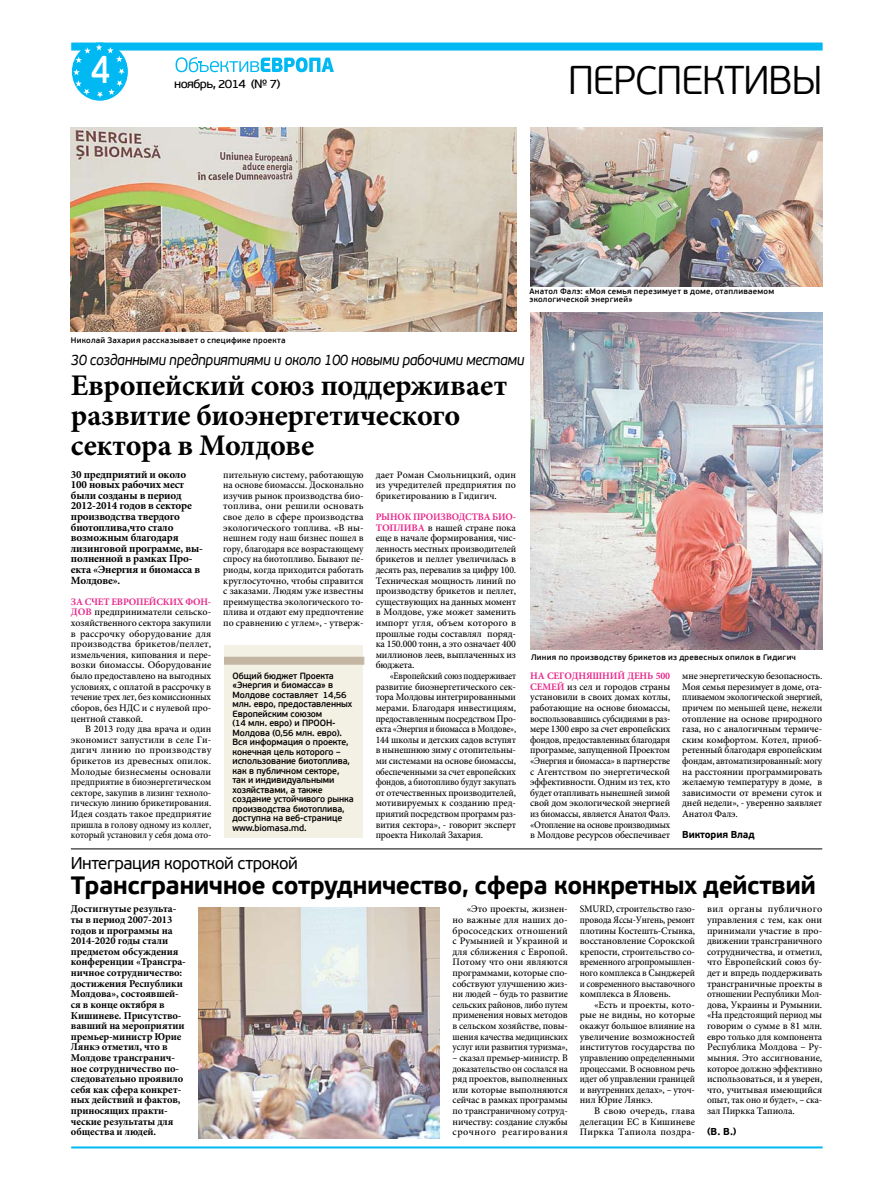
<style>
.page{position:relative;width:879px;height:1191px;background:#fff}
.page>*{position:absolute;margin:0;border:0;box-sizing:border-box;transform-origin:0 0}
.t1{font:300 40px "PF Beau Sans Pro";letter-spacing:-.025em;color:#000;scale:.95 1}
.t2{font:600 39.5px "PF Beau Sans Pro";color:#fff;scale:.8 1}
.t3{font:700 30px/30px "Minion Pro";letter-spacing:-.01em;color:#000}
.t4{font:700 25px "PF Beau Sans Pro";letter-spacing:-.025em;color:#000}
.t5{font:17px "PF Beau Sans Pro";letter-spacing:-.025em;color:#000}
.t6{font:italic 15px "PF Beau Sans Pro";letter-spacing:-.025em;color:#000;scale:.95 1}
.t7{font:12px "PF Beau Sans Pro Bbook";letter-spacing:-.05em;color:#000;scale:1.05 1}
.t8{font:700 11px/10.6px "Minion Pro";letter-spacing:-.015em;color:#000}
.t9{font:700 10.5px/10.6px "Minion Pro";letter-spacing:-.01em;color:#000}
.t10{font:500 10px/10.6px "Minion Pro";letter-spacing:-.015em;color:#000;text-align:justify}
.t11{font:500 10px/10.6px "Minion Pro";letter-spacing:-.015em;color:#000;text-align:justify;scale:.89 1}
.t12{font:500 10px/10.6px "Minion Pro";letter-spacing:-.015em;color:#000;text-align:justify;scale:.95 1}
.t13{font:500 10px/10.6px "Minion Pro";letter-spacing:-.015em;color:#000;text-align:justify;scale:.96 1}
.t14{font:700 10px "Minion Pro";letter-spacing:-.015em;color:#e82a8c}
.t15{font:700 10px "PF Beau Sans Pro";letter-spacing:-.015em;color:#000}
.t16{font:600 9px/9.5px "PF Beau Sans Pro";letter-spacing:-.01em;color:#000}
.t17{font:600 8px/8px "PF Beau Sans Pro";letter-spacing:.03em;color:#000}
.s1{font-weight:700;color:#e82a8c}
</style>
<div class="page">
<div style="left:71px;top:43px;width:751px;height:8px;background:#00b9f3"></div>
<svg style="left:72px;top:43px;width:56px;height:58px"></svg>
<svg style="left:73px;top:44px;width:52px;height:54px"></svg>
<hr style="left:71px;top:1146px;width:751px;height:2px;background:#00b9f3">
<svg style="left:175px;top:57px;width:159px;height:15px"></svg>
<div style="left:224px;top:646px;width:139px;height:192px;background:#f3f0e4"></div>
<img style="left:530px;top:313px;width:292px;height:336px">
<img style="left:71px;top:128px;width:445px;height:204px">
<img style="left:530px;top:128px;width:292px;height:158px">
<div style="left:224px;top:656px;width:140px;height:8px;background:#c3b6a3"></div>
<hr style="left:71px;top:848px;width:751px;height:1px;background:#000">
<img style="left:198px;top:907px;width:241px;height:231px">
<h2 class="t2" style="left:91px;top:45px;width:26px">4</h2>
<p class="t7" style="left:174px;top:77px;width:103px">ноябрь, 2014 (№ 7)</p>
<p class="t17" style="left:71px;top:336px;width:216px">Николай Захария рассказывает о специфике проекта</p>
<h1 class="t1" style="left:568px;top:57px;width:269px">ПЕРСПЕКТИВЫ</h1>
<p class="t17" style="left:529px;top:288px;width:246px">Анатол Фалэ: «Моя семья перезимует в доме, отапливаемом экологической энергией»</p>
<h3 class="t6" style="left:71px;top:351px;width:479px">30 созданными предприятиями и около 100 новыми рабочими местами</h3>
<h3 class="t3" style="left:71px;top:370px;width:438px">Европейский союз поддерживает развитие биоэнергетического сектора в Молдове</h3>
<p class="t8" style="left:71px;top:468px;width:133px">30 предприятий и около<br>100 новых рабочих мест были созданы в период<br>2012-2014 годов в секторе производства твердого биотоплива,что стало возможным благодаря лизинговой программе, вы&shy;полненной в рамках Про&shy;екта «Энергия и биомасса в<br>Молдове».</p>
<p class="t14" style="left:71px;top:594px;width:100px">ЗА СЧЕТ ЕВРОПЕЙСКИХ</p>
<p class="t14" style="left:185px;top:594px;width:9px">ФОН</p>
<p class="t10" style="left:71px;top:596px;width:142px;text-indent:137px"><span class="s1">- ДОВ</span> предприниматели сельско&shy;хозяйственного сектора закупили в рассрочку оборудование для производства брикетов/пеллет, измельчения, кипования и пере&shy;возки биомассы. Оборудование было предоставлено на выгодных условиях, с оплатой в рассрочку в течение трех лет, без комиссионных сборов, без НДС и с нулевой про&shy;центной ставкой.</p>
<p class="t10" style="left:71px;top:723px;width:142px;text-indent:14px">В 2013 году два врача и один экономист запустили в селе Ги&shy;дигич линию по производству брикетов из древесных опилок.<br>Молодые бизнесмены основали предприятие в биоэнергетическом секторе, закупив в лизинг техноло&shy;гическую линию брикетирования.<br>Идея создать такое предприятие пришла в голову одному из коллег, который установил у себя дома ото-</p>
<p class="t10" style="left:223px;top:469px;width:142px">пительную систему, работающую на основе биомассы. Досконально изучив рынок производства био&shy;топлива, они решили основать свое дело в сфере производства экологического топлива. «В ны&shy;нешнем году наш бизнес пошел в гору, благодаря все возрастающему спросу на биотопливо. Бывают пе&shy;риоды, когда приходится работать круглосуточно, чтобы справится с заказами. Людям уже известны преимущества экологического то&shy;плива и отдают ему предпочтение по сравнению с углем», - утверж-</p>
<p class="t10" style="left:376px;top:469px;width:142px">дает Роман Смольницкий, один из учредителей предприятия по брикетированию в Гидигич.</p>
<p class="t14" style="left:376px;top:510px;width:9px">РЫНОК</p>
<p class="t14" style="left:413px;top:510px;width:15px">ПРОИЗ</p>
<p class="t14" style="left:446px;top:510px;width:55px">ВОДСТВА БИО</p>
<p class="t10" style="left:376px;top:511px;width:142px;text-indent:137px"><span class="s1">- ТОПЛИВА</span> в нашей стране пока еще в начале формирования, чис&shy;ленность местных производителей брикетов и пеллет увеличилась в десять раз, перевалив за цифру 100.<br>Техническая мощность линий по производству брикетов и пеллет, существующих на данных момент в Молдове, уже может заменить импорт угля, объем которого в прошлые годы составлял поряд&shy;ка 150.000 тонн, а это означает 400 миллионов леев, выплаченных из бюджета.</p>
<p class="t11" style="left:376px;top:670px;width:159px;text-indent:14px">«Европейский союз поддерживает развитие биоэнергетического сек&shy;тора Молдовы интегрированными мерами. Благодаря инвестициям, предоставленным посредством Про&shy;екта «Энергия и биомасса в Молдове», 144 школы и детских садов вступят в нынешнюю зиму с отопительны&shy;ми системами на основе биомассы, обеспеченными за счет европейских фондов, а биотопливо будут закупать от отечественных производителей, мотивируемых к созданию пред&shy;приятий посредством программ раз&shy;вития сектора», - говорит эксперт проекта Николай Захария.</p>
<p class="t17" style="left:531px;top:653px;width:266px">Линия по производству брикетов из древесных опилок в Гидигич</p>
<p class="t16" style="left:232px;top:671px;width:123px">Общий бюджет Проекта «Энергия и биомасса» в<br>Молдове составляет 14,56 млн. евро, предоставленных<br>Европейским союзом<br>(14 млн. евро) и ПРООН-<br>Молдова (0,56 млн. евро).<br>Вся информация о проекте, конечная цель которого – использование биотоплива, как в публичном секторе, так и индивидуальными хозяйствами, а также создание устойчивого рынка производства биотоплива, доступна на веб-странице www.biomasa.md.</p>
<p class="t14" style="left:530px;top:669px;width:43px">НА СЕГОДНЯ</p>
<p class="t14" style="left:592px;top:669px;width:19px">ШНИЙ</p>
<p class="t14" style="left:627px;top:669px;width:8px">ДЕНЬ</p>
<p class="t14" style="left:656px;top:669px;width:16px">500</p>
<p class="t10" style="left:682px;top:670px;width:142px">мне энергетическую безопасность.<br>Моя семья перезимует в доме, ота&shy;пливаемом экологической энергией, причем по меньшей цене, нежели отопление на основе природного газа, но с аналогичным термиче&shy;ским комфортом. Котел, приоб&shy;ретенный благодаря европейским фондам, автоматизированный: могу на расстоянии программировать желаемую температуру в доме, в зависимости от времени суток и дней недели», - уверенно заявляет Анатол Фалэ.</p>
<p class="t15" style="left:682px;top:828px;width:74px">Виктория Влад</p>
<p class="t14" style="left:530px;top:679px;width:15px">СЕМЕЙ</p>
<p class="t10" style="left:530px;top:681px;width:142px;text-indent:37px">из сел и городов страны установили в своих домах котлы, работающие на основе биомассы, воспользовавшись субсидиями в раз&shy;мере 1300 евро за счет европейских фондов, предоставленных благодаря программе, запущенной Проектом «Энергия и биомасса» в партнерстве с Агентством по энергетической эффективности. Одним из тех, кто будет отапливать нынешней зимой свой дом экологической энергией из биомассы, является Анатол Фалэ. «Отопление на основе производимых в Молдове ресурсов обеспечивает</p>
<h3 class="t5" style="left:71px;top:853px;width:228px">Интеграция короткой строкой</h3>
<h3 class="t4" style="left:71px;top:869px;width:746px">Трансграничное сотрудничество, сфера конкретных действий</h3>
<p class="t9" style="left:71px;top:903px;width:116px">Достигнутые результа&shy;ты в период 2007-2013 годов и программы на<br>2014-2020 годы стали предметом обсуждения конференции «Трансгра&shy;ничное сотрудничество: достижения Республики<br>Молдова», состоявшей&shy;ся в конце октября в<br>Кишиневе. Присутство&shy;вавший на мероприятии премьер-министр Юрие<br>Лянкэ отметил, что в<br>Молдове трансгранич&shy;ное сотрудничество по&shy;следовательно проявило себя как сфера конкрет&shy;ных действий и фактов, приносящих практи&shy;ческие результаты для общества и людей.</p>
<p class="t10" style="left:452px;top:904px;width:117px;text-indent:14px">«Это проекты, жизнен&shy;но важные для наших до&shy;брососедских отношений с Румынией и Украиной и для сближения с Европой.<br>Потому что они являются программами, которые спо&shy;собствуют улучшению жиз&shy;ни людей – будь то развитие сельских районов, либо путем применения новых методов в сельском хозяйстве, повы&shy;шения качества медицинских услуг или развития туризма»,</p>
<p class="t13" style="left:452px;top:1052px;width:122px">– сказал премьер-министр. В доказательство он сослался на ряд проектов, выполненных или которые выполняются сейчас в рамках программы по трансграничному сотруд&shy;ничеству: создание службы срочного реагирования</p>
<p class="t12" style="left:580px;top:904px;width:123px">SMURD, строительство газо&shy;провода Яссы-Унгень, ремонт плотины Костешть-Стынка, восстановление Сорокской крепости, строительство со&shy;временного агропромышлен&shy;ного комплекса в Сынджерей и современного выставочного комплекса в Яловень.</p>
<p class="t10" style="left:580px;top:999px;width:117px;text-indent:14px">«Есть и проекты, кото&shy;рые не видны, но которые окажут большое влияние на увеличение возможностей институтов государства по управлению определенными процессами. В основном речь идет об управлении границей и внутренних делах», – уточ&shy;нил Юрие Лянкэ.</p>
<p class="t10" style="left:580px;top:1105px;width:117px;text-indent:14px">В свою очередь, глава делегации ЕС в Кишиневе Пиркка Тапиола поздра-</p>
<p class="t10" style="left:707px;top:904px;width:117px">вил органы публичного управления с тем, как они принимали участие в про&shy;движении трансграничного сотрудничества, и отметил, что Европейский союз бу&shy;дет и впредь поддерживать трансграничные проекты в отношении Республики Мол&shy;дова, Украины и Румынии. «На предстоящий период мы говорим о сумме в 81 млн. евро только для компонента Республика Молдова – Ру&shy;мыния. Это ассигнование, которое должно эффективно использоваться, и я уверен, что, учитывая имеющийся опыт, так оно и будет», – ска&shy;зал Пиркка Тапиола.</p>
<p class="t15" style="left:707px;top:1125px;width:31px">(в. в.)</p>
</div>
